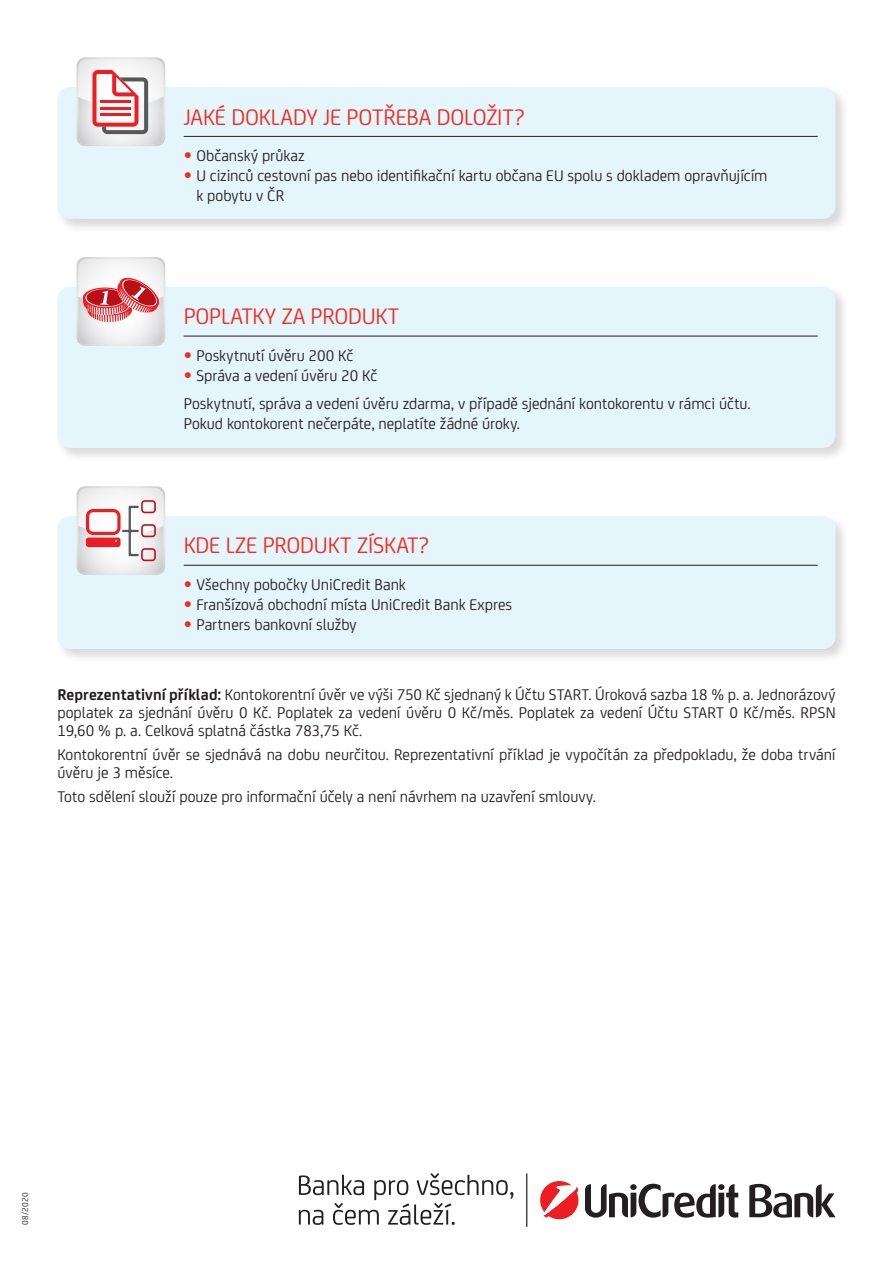
<style>
.page{position:relative;width:893px;height:1263px;background:#fff}
.page>*{position:absolute;margin:0;border:0;box-sizing:border-box;transform-origin:0 0}
.t1{font:24px "Uni Credit";letter-spacing:-.01em;color:#ee2e22}
.t2{font:16.5px/18px "Uni Credit";color:#231f20}
.t3{font:9px "Uni Credit";letter-spacing:.015em;color:#231f20}
.s1{font-family:"Helvetica Neue LT Pro";font-weight:700;color:#ee2e22}
.s2{font-weight:700}
</style>
<div class="page">
<svg style="left:540px;top:1181px;width:38px;height:38px"></svg>
<svg style="left:585px;top:1184px;width:153px;height:33px"></svg>
<svg style="left:749px;top:1184px;width:87px;height:33px"></svg>
<svg style="left:299px;top:1173px;width:214px;height:52px"></svg>
<hr style="left:526px;top:1173px;width:1px;height:54px;background:#231f20">
<div style="left:55px;top:85px;width:795px;height:148px;background:#231f20;opacity:.17"></div>
<div style="left:57px;top:87px;width:779px;height:132px;background:#e5f5fc;border-radius:13px"></div>
<hr style="left:184px;top:136px;width:634px;height:1px;background:#231f20">
<svg style="left:77px;top:57px;width:88px;height:89px"></svg>
<div style="left:55px;top:285px;width:795px;height:177px;background:#231f20;opacity:.17"></div>
<div style="left:57px;top:287px;width:779px;height:161px;background:#e5f5fc;border-radius:13px"></div>
<hr style="left:184px;top:336px;width:634px;height:1px;background:#231f20">
<svg style="left:77px;top:257px;width:88px;height:89px"></svg>
<div style="left:55px;top:514px;width:795px;height:149px;background:#231f20;opacity:.17"></div>
<div style="left:57px;top:516px;width:779px;height:133px;background:#e5f5fc;border-radius:13px"></div>
<hr style="left:184px;top:565px;width:634px;height:1px;background:#231f20">
<svg style="left:77px;top:486px;width:88px;height:89px"></svg>
<h1 class="t1" style="left:184px;top:100px;width:343px">JAKÉ DOKLADY JE POTŘEBA DOLOŽIT?</h1>
<p class="t2" style="left:184px;top:146px;width:122px"><span class="s1">•</span> Občanský průkaz</p>
<p class="t2" style="left:196px;top:165px;width:573px;line-height:19.8px;text-indent:-13px"><span class="s1">•</span> U cizinců cestovní pas nebo identifikační kartu občana EU spolu s dokladem opravňujícím k pobytu v ČR</p>
<h1 class="t1" style="left:184px;top:299px;width:217px">POPLATKY ZA PRODUKT</h1>
<p class="t2" style="left:184px;top:346px;width:171px"><span class="s1">•</span> Poskytnutí úvěru 200 Kč</p>
<p class="t2" style="left:184px;top:360px;width:569px;line-height:28.3px"><span class="s1">•</span> Správa a vedení úvěru 20 Kč<br>Poskytnutí, správa a vedení úvěru zdarma, v případě sjednání kontokorentu v rámci účtu.</p>
<p class="t2" style="left:184px;top:413px;width:338px">Pokud kontokorent nečerpáte, neplatíte žádné úroky.</p>
<h1 class="t1" style="left:184px;top:528px;width:247px">KDE LZE PRODUKT ZÍSKAT?</h1>
<p class="t2" style="left:184px;top:575px;width:224px"><span class="s1">•</span> Všechny pobočky UniCredit Bank</p>
<p class="t2" style="left:184px;top:594px;width:330px"><span class="s1">•</span> Franšízová obchodní místa UniCredit Bank Expres</p>
<p class="t2" style="left:184px;top:614px;width:174px"><span class="s1">•</span> Partners bankovní služby</p>
<p class="t2" style="left:57px;top:684px;width:780px;text-align:justify"><span class="s2">Reprezentativní příklad:</span> Kontokorentní úvěr ve výši 750 Kč sjednaný k Účtu START. Úroková sazba 18 % p. a. Jednorázový poplatek za sjednání úvěru 0 Kč. Poplatek za vedení úvěru 0 Kč/měs. Poplatek za vedení Účtu START 0 Kč/měs. RPSN 19,60 % p. a. Celková splatná částka 783,75 Kč.</p>
<p class="t2" style="left:57px;top:745px;width:780px">Kontokorentní úvěr se sjednává na dobu neurčitou. Reprezentativní příklad je vypočítán za předpokladu, že doba trvání úvěru je 3 měsíce.</p>
<p class="t2" style="left:57px;top:787px;width:540px">Toto sdělení slouží pouze pro informační účely a není návrhem na uzavření smlouvy.</p>
<p class="t3" style="left:19px;top:1225px;width:34px;rotate:-90deg">08/2020</p>
</div>
